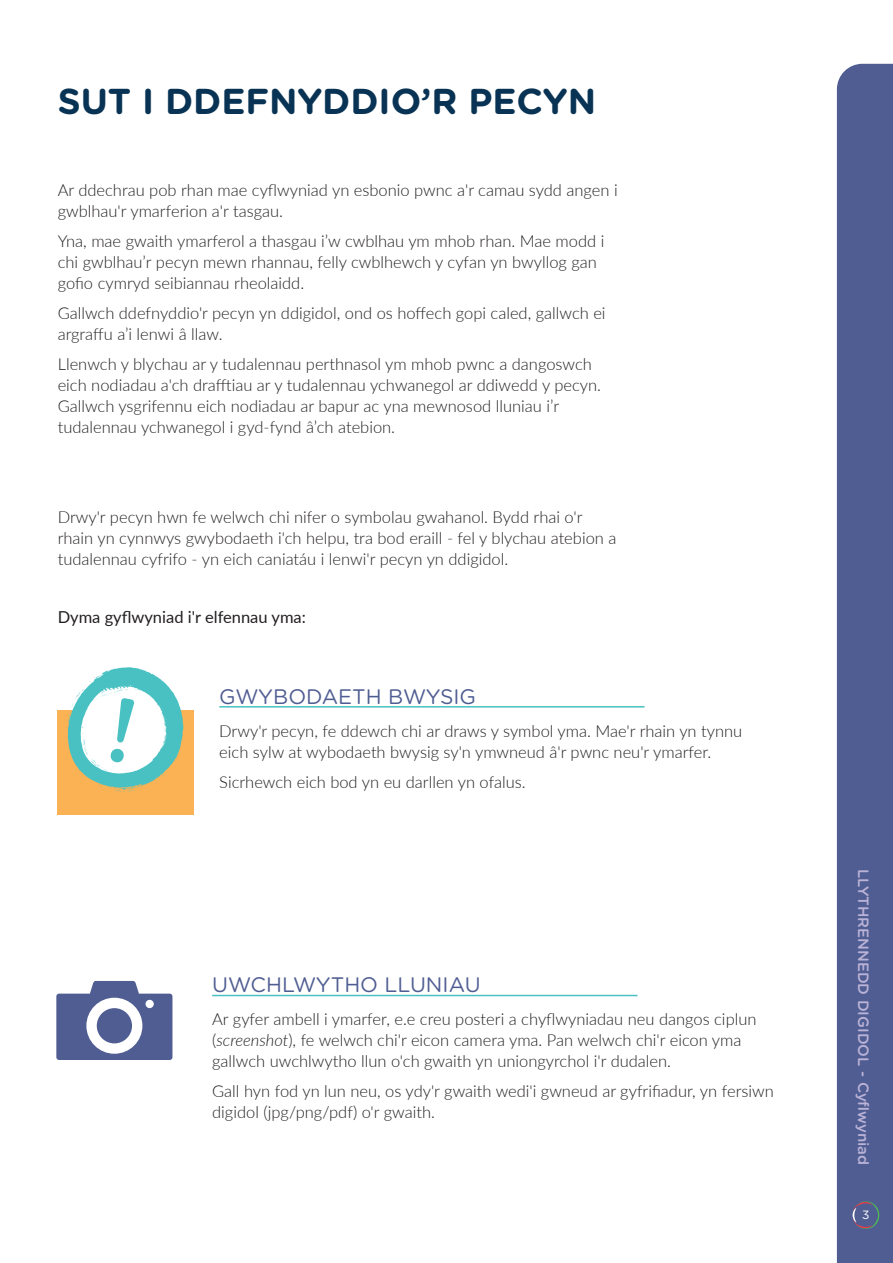
<style>
.page{position:relative;width:893px;height:1263px;background:#fff}
.page>*{position:absolute;margin:0;border:0;box-sizing:border-box;transform-origin:0 0}
.Hwb_-_Section_Title{font:700 36px "Gotham Rounded";color:#093354}
.Hwb_-_Sub_Section_Ti{font:21px "Gotham Rounded";color:#4f5d92}
.Hwb_-_Body_-_black{font:300 16.5px/21px "Lato";color:#231f20}
.Hwb_-_y_cwestiwn{font:16.5px "Lato";color:#231f20}
.t1{font:500 15px "Gotham Rounded";color:#bbb3d7}
.t2{font:12px "Gotham Rounded";color:#fff}
.s1{font-style:italic}
</style>
<div class="page">
<div style="left:58px;top:711px;width:136px;height:104px;background:#fbb254"></div>
<svg style="left:56px;top:981px;width:116px;height:79px"></svg>
<hr style="left:212px;top:995px;width:425px;height:1px;background:#49c1c2">
<hr style="left:219px;top:706px;width:426px;height:1px;background:#49c1c2">
<div style="left:837px;top:64px;width:56px;height:1199px;background:#4f5d92"></div>
<svg style="left:852px;top:1201px;width:27px;height:28px"></svg>
<svg style="left:68px;top:667px;width:119px;height:125px"></svg>
<p class="Hwb_-_Section_Title" style="left:58px;top:75px;width:540px">SUT I DDEFNYDDIO’R PECYN</p>
<p class="Hwb_-_Body_-_black" style="left:58px;top:179px;width:561px">Ar ddechrau pob rhan mae cyflwyniad yn esbonio pwnc a'r camau sydd angen i gwblhau'r ymarferion a'r tasgau.</p>
<p class="Hwb_-_Body_-_black" style="left:58px;top:230px;width:548px">Yna, mae gwaith ymarferol a thasgau i’w cwblhau ym mhob rhan. Mae modd i chi gwblhau’r pecyn mewn rhannau, felly cwblhewch y cyfan yn bwyllog gan gofio cymryd seibiannau rheolaidd.</p>
<p class="Hwb_-_Body_-_black" style="left:58px;top:302px;width:549px">Gallwch ddefnyddio'r pecyn yn ddigidol, ond os hoffech gopi caled, gallwch ei argraffu a’i lenwi â llaw.</p>
<p class="Hwb_-_Body_-_black" style="left:58px;top:353px;width:545px">Llenwch y blychau ar y tudalennau perthnasol ym mhob pwnc a dangoswch eich nodiadau a'ch drafftiau ar y tudalennau ychwanegol ar ddiwedd y pecyn.<br>Gallwch ysgrifennu eich nodiadau ar bapur ac yna mewnosod lluniau i’r tudalennau ychwanegol i gyd-fynd â’ch atebion.</p>
<p class="Hwb_-_Body_-_black" style="left:58px;top:506px;width:560px">Drwy'r pecyn hwn fe welwch chi nifer o symbolau gwahanol. Bydd rhai o'r rhain yn cynnwys gwybodaeth i'ch helpu, tra bod eraill - fel y blychau atebion a tudalennau cyfrifo - yn eich caniatáu i lenwi'r pecyn yn ddigidol.</p>
<p class="Hwb_-_y_cwestiwn" style="left:58px;top:606px;width:250px">Dyma gyflwyniad i'r elfennau yma:</p>
<p class="Hwb_-_Sub_Section_Ti" style="left:219px;top:682px;width:258px">GWYBODAETH BWYSIG</p>
<p class="Hwb_-_Body_-_black" style="left:219px;top:720px;width:524px">Drwy'r pecyn, fe ddewch chi ar draws y symbol yma. Mae'r rhain yn tynnu eich sylw at wybodaeth bwysig sy'n ymwneud â'r pwnc neu'r ymarfer.</p>
<p class="Hwb_-_Body_-_black" style="left:219px;top:771px;width:308px">Sicrhewch eich bod yn eu darllen yn ofalus.</p>
<p class="Hwb_-_Sub_Section_Ti" style="left:212px;top:970px;width:270px">UWCHLWYTHO LLUNIAU</p>
<p class="Hwb_-_Body_-_black" style="left:212px;top:1008px;width:546px">Ar gyfer ambell i ymarfer, e.e creu posteri a chyflwyniadau neu dangos ciplun (<span class="s1">screenshot</span>), fe welwch chi'r eicon camera yma. Pan welwch chi'r eicon yma gallwch uwchlwytho llun o'ch gwaith yn uniongyrchol i'r dudalen.</p>
<p class="Hwb_-_Body_-_black" style="left:212px;top:1080px;width:563px">Gall hyn fod yn lun neu, os ydy'r gwaith wedi'i gwneud ar gyfrifiadur, yn fersiwn digidol (jpg/png/pdf) o'r gwaith.</p>
<p class="t1" style="left:874px;top:869px;width:298px;rotate:90deg">LLYTHRENNEDD DIGIDOL - Cyflwyniad</p>
<p class="t2" style="left:862px;top:1206px;width:9px">3</p>
</div>
